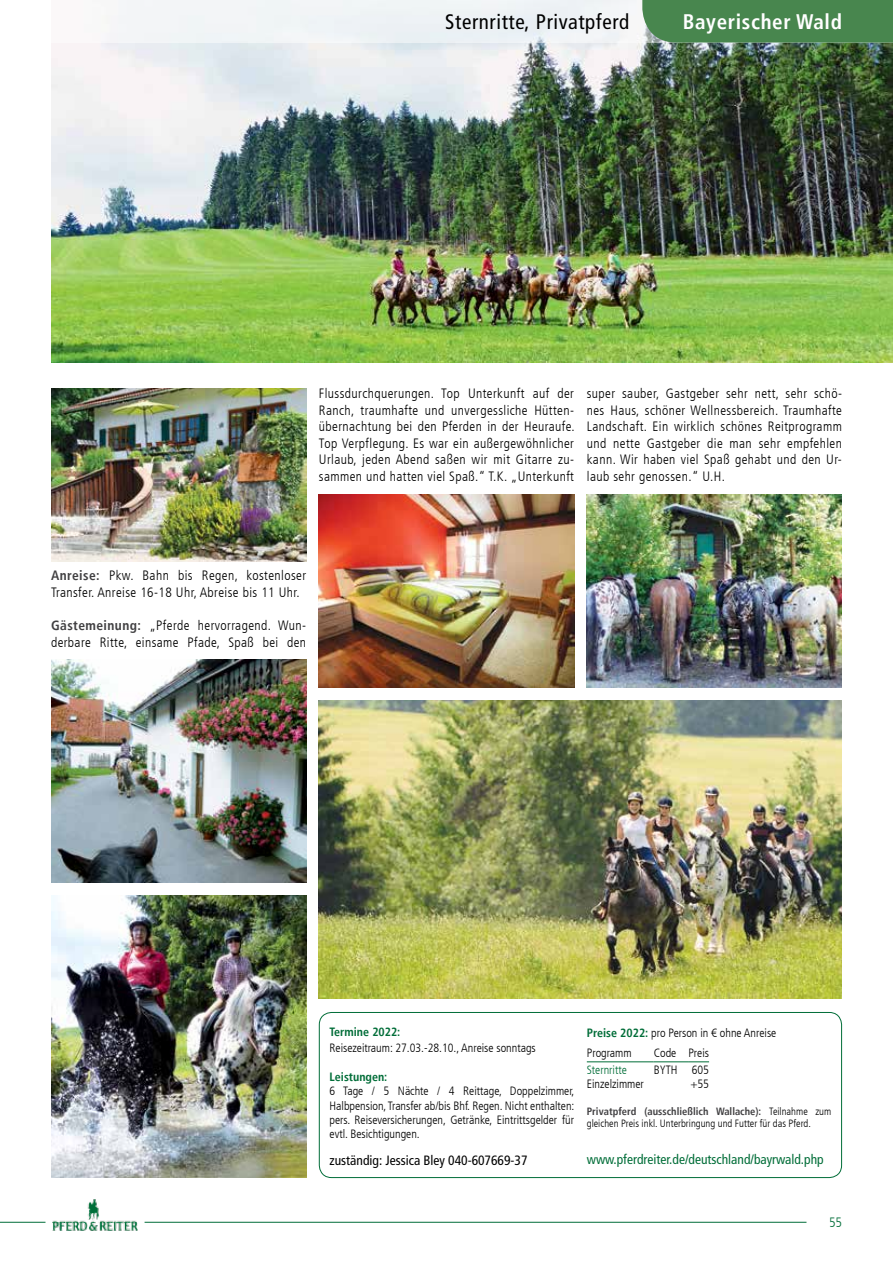
<style>
.page{position:relative;width:893px;height:1263px;background:#fff}
.page>*{position:absolute;margin:0;border:0;box-sizing:border-box;transform-origin:0 0}
.t1{font:condensed 21px "Frutiger LT";letter-spacing:.03em;color:#000}
.t2{font:700 condensed 21px "Frutiger LT";letter-spacing:.03em;color:#fff}
.t3{font:300 condensed 13.5px/16.6px "Frutiger LT";letter-spacing:.03em;color:#000}
.t4{font:condensed 13.5px "Frutiger LT";color:#006d38}
.t5{font:condensed 13.5px "Frutiger LT";color:#000}
.t6{font:300 condensed 13.5px "Frutiger LT";color:#006d38}
.t7{font:300 condensed 12px/14.4px "Frutiger LT";color:#000;text-align:justify}
.t8{font:700 condensed 12px "Frutiger LT";color:#006d38}
.t9{font:300 condensed 12px "Frutiger LT";color:#006d38}
.t10{font:300 condensed 10.5px/12.6px "Frutiger LT";color:#000}
.s1{font-weight:700;color:#414042}
.s2{font-weight:700;color:#006d38}
</style>
<div class="page">
<div style="left:319px;top:1012px;width:523px;height:166px;border:1px solid #006d38;border-radius:12px"></div>
<hr style="left:587px;top:1061px;width:67px;height:1px;background:#006d38">
<hr style="left:654px;top:1061px;width:34px;height:1px;background:#006d38">
<svg style="left:688px;top:1061px;width:21px;height:1px"></svg>
<img style="left:51px;top:659px;width:255px;height:223px">
<img style="left:51px;top:895px;width:255px;height:283px">
<img style="left:51px;top:388px;width:255px;height:173px">
<img style="left:51px;top:43px;width:842px;height:319px">
<img style="left:319px;top:701px;width:523px;height:297px">
<img style="left:319px;top:495px;width:255px;height:193px">
<img style="left:587px;top:495px;width:255px;height:193px">
<div style="left:0;top:0;width:893px;height:43px;background:linear-gradient(to bottom,#f3f6f7,#f1f4f7)"></div>
<hr style="left:0;top:0;width:1px;height:43px;background:#fff">
<hr style="left:0;top:1222px;width:45px;height:1px;background:#006d38">
<hr style="left:145px;top:1222px;width:661px;height:1px;background:#006d38">
<img style="left:53px;top:1199px;width:85px;height:32px">
<div style="left:642px;top:0;width:251px;height:43px;background:#48864e"></div>
<h1 class="t1" style="left:445px;top:9px;width:186px">Sternritte, Privatpferd</h1>
<h1 class="t2" style="left:683px;top:9px;width:161px">Bayerischer Wald</h1>
<p class="t3" style="left:319px;top:385px;width:257px;text-align:justify">Flussdurchquerungen. Top Unterkunft auf der Ranch, traumhafte und unvergessliche Hütten&shy;übernachtung bei den Pferden in der Heuraufe.<br>Top Verpflegung. Es war ein außergewöhnlicher Urlaub, jeden Abend saßen wir mit Gitarre zu&shy;sammen und hatten viel Spaß.“ T.K. „Unterkunft</p>
<p class="t3" style="left:587px;top:385px;width:257px;text-align:justify">super sauber, Gastgeber sehr nett, sehr schö&shy;nes Haus, schöner Wellnessbereich. Traumhafte Landschaft. Ein wirklich schönes Reitprogramm und nette Gastgeber die man sehr empfehlen kann. Wir haben viel Spaß gehabt und den Ur&shy;laub sehr genossen.“ U.H.</p>
<p class="t3" style="left:51px;top:568px;width:257px"><span class="s1">Anreise:</span> Pkw. Bahn bis Regen, kostenloser<br>Transfer. Anreise 16-18 Uhr, Abreise bis 11 Uhr.</p>
<p class="t3" style="left:51px;top:617px;width:257px"><span class="s1">Gästemeinung:</span> „Pferde hervorragend. Wun&shy;derbare Ritte, einsame Pfade, Spaß bei den</p>
<p class="t8" style="left:330px;top:1024px;width:72px">Termine 2022:</p>
<p class="t7" style="left:587px;top:1025px;width:191px"><span class="s2">Preise 2022:</span> pro Person in € ohne Anreise</p>
<p class="t7" style="left:330px;top:1041px;width:208px">Reisezeitraum: 27.03.-28.10., Anreise sonntags</p>
<p class="t7" style="left:587px;top:1046px;width:46px">Programm</p>
<p class="t7" style="left:654px;top:1046px;width:57px">Code Preis</p>
<p class="t9" style="left:587px;top:1062px;width:42px">Sternritte</p>
<p class="t7" style="left:654px;top:1062px;width:57px">BYTH 605</p>
<p class="t7" style="left:587px;top:1077px;width:59px">Einzelzimmer</p>
<p class="t7" style="left:690px;top:1077px;width:20px">+55</p>
<p class="t8" style="left:330px;top:1069px;width:59px">Leistungen:</p>
<p class="t7" style="left:330px;top:1084px;width:246px">6 Tage / 5 Nächte / 4 Reittage, Doppelzimmer, Halbpension, Transfer ab/bis Bhf. Regen. Nicht enthalten: pers. Reiseversicherungen, Getränke, Eintrittsgelder für evtl. Besichtigungen.</p>
<p class="t10" style="left:587px;top:1105px;width:246px"><span class="s1">Privatpferd (ausschließlich Wallache):</span> Teilnahme zum gleichen Preis inkl. Unterbringung und Futter für das Pferd.</p>
<p class="t5" style="left:330px;top:1152px;width:199px">zuständig: Jessica Bley 040-607669-37</p>
<p class="t4" style="left:587px;top:1152px;width:238px">www.pferdreiter.de/deutschland/bayrwald.php</p>
<p class="t6" style="left:829px;top:1214px;width:14px">55</p>
</div>
